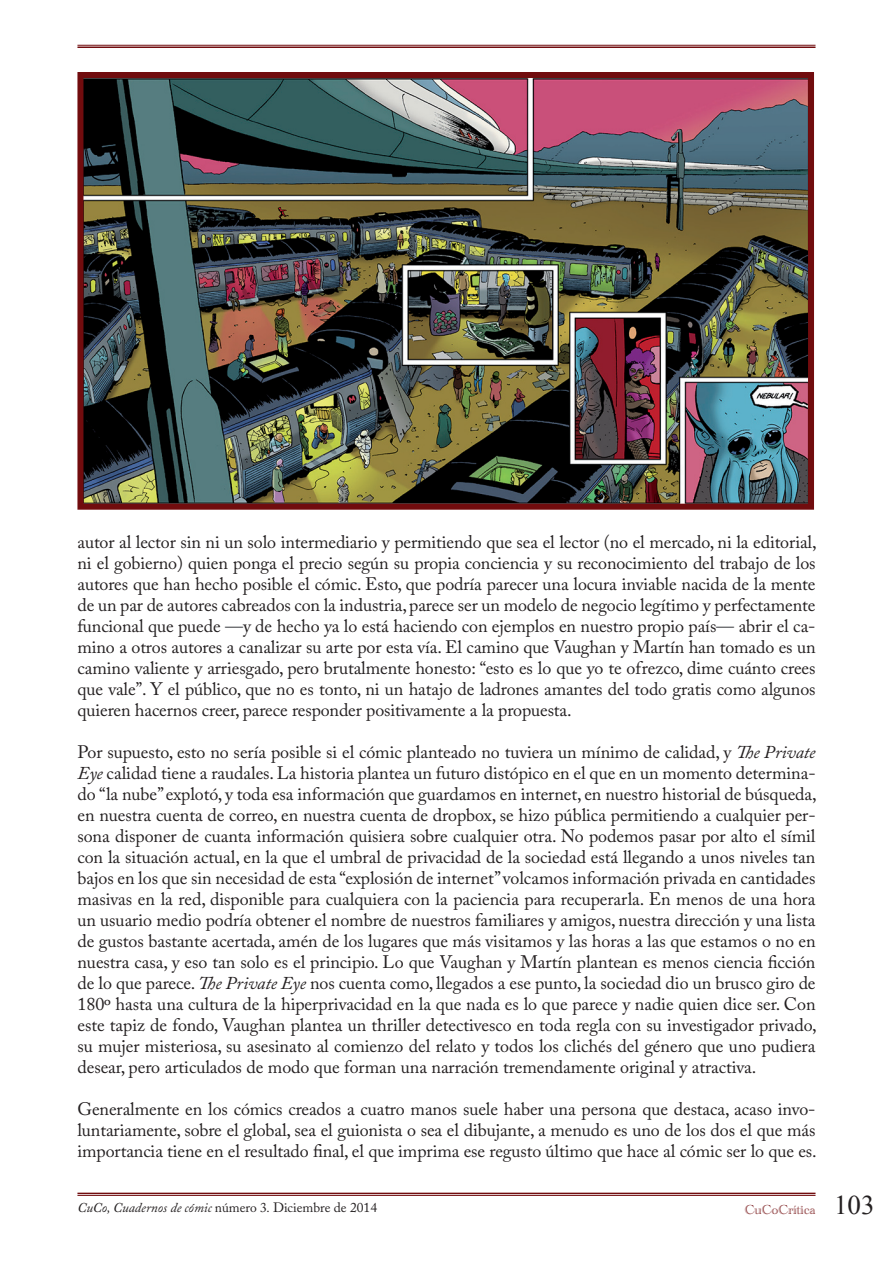
<style>
.page{position:relative;width:893px;height:1263px;background:#fff}
.page>*{position:absolute;margin:0;border:0;box-sizing:border-box;transform-origin:0 0}
.t1{font:18px/21px "Adobe Caslon Pro";letter-spacing:-.005em;color:#231f20;text-align:justify}
.t2{font:italic 13.5px "Adobe Caslon Pro";color:#231f20}
.t3{font:13.5px "Academy Engraved Let Plain";color:#710c0e}
.s1{color:#404245}
.s2{font-style:italic}
.s3{font-style:normal}
.s4{font-family:"Times New Roman";font-size:27px;color:#231f20}
</style>
<div class="page">
<hr style="left:77px;top:1192px;width:738px;height:2px;background:#710c0e">
<hr style="left:77px;top:1195px;width:738px;height:1px;background:#710c0e">
<hr style="left:77px;top:45px;width:738px;height:1px;background:#710c0e">
<hr style="left:77px;top:46px;width:738px;height:2px;background:#710c0e">
<img style="left:84px;top:79px;width:723px;height:424px">
<div style="left:77px;top:72px;width:737px;height:438px;border:6px solid #710c0e"></div>
<p class="t1" style="left:77px;top:531px;width:741px">autor al lector sin ni un solo intermediario y permitiendo que sea el lector (no el mercado, ni la editorial, ni el gobierno) quien ponga el precio según su propia conciencia y su reconocimiento del trabajo de los autores que han hecho posible el cómic. Esto, que podría parecer una locura inviable nacida de la mente de un par de autores cabreados con la industria, parece ser un modelo de negocio legítimo y perfectamente funcional que puede <span class="s1">—</span>y de hecho ya lo está haciendo con ejemplos en nuestro propio país<span class="s1">—</span> abrir el ca&shy;mino a otros autores a canalizar su arte por esta vía. El camino que Vaughan y Martín han tomado es un camino valiente y arriesgado, pero brutalmente honesto: “esto es lo que yo te ofrezco, dime cuánto crees que vale”. Y el público, que no es tonto, ni un hatajo de ladrones amantes del todo gratis como algunos quieren hacernos creer, parece responder positivamente a la propuesta.</p>
<p class="t1" style="left:77px;top:741px;width:741px">Por supuesto, esto no sería posible si el cómic planteado no tuviera un mínimo de calidad, y <span class="s2">The Private Eye</span> calidad tiene a raudales. La historia plantea un futuro distópico en el que en un momento determina&shy;do “la nube” explotó, y toda esa información que guardamos en internet, en nuestro historial de búsqueda, en nuestra cuenta de correo, en nuestra cuenta de dropbox, se hizo pública permitiendo a cualquier per&shy;sona disponer de cuanta información quisiera sobre cualquier otra. No podemos pasar por alto el símil con la situación actual, en la que el umbral de privacidad de la sociedad está llegando a unos niveles tan bajos en los que sin necesidad de esta “explosión de internet” volcamos información privada en cantidades masivas en la red, disponible para cualquiera con la paciencia para recuperarla. En menos de una hora un usuario medio podría obtener el nombre de nuestros familiares y amigos, nuestra dirección y una lista de gustos bastante acertada, amén de los lugares que más visitamos y las horas a las que estamos o no en nuestra casa, y eso tan solo es el principio. Lo que Vaughan y Martín plantean es menos ciencia ficción de lo que parece. <span class="s2">The Private Eye</span> nos cuenta como, llegados a ese punto, la sociedad dio un brusco giro de 180º hasta una cultura de la hiperprivacidad en la que nada es lo que parece y nadie quien dice ser. Con este tapiz de fondo, Vaughan plantea un thriller detectivesco en toda regla con su investigador privado, su mujer misteriosa, su asesinato al comienzo del relato y todos los clichés del género que uno pudiera desear, pero articulados de modo que forman una narración tremendamente original y atractiva.</p>
<p class="t1" style="left:77px;top:1098px;width:741px">Generalmente en los cómics creados a cuatro manos suele haber una persona que destaca, acaso invo&shy;luntariamente, sobre el global, sea el guionista o sea el dibujante, a menudo es uno de los dos el que más importancia tiene en el resultado final, el que imprima ese regusto último que hace al cómic ser lo que es.</p>
<p class="t2" style="left:77px;top:1199px;width:301px">CuCo, Cuadernos de cómic <span class="s3">número 3</span>. <span class="s3">Diciembre de 2014</span></p>
<p class="t3" style="left:745px;top:1202px;width:131px">CuCoCrítica <span class="s4">103</span></p>
</div>
